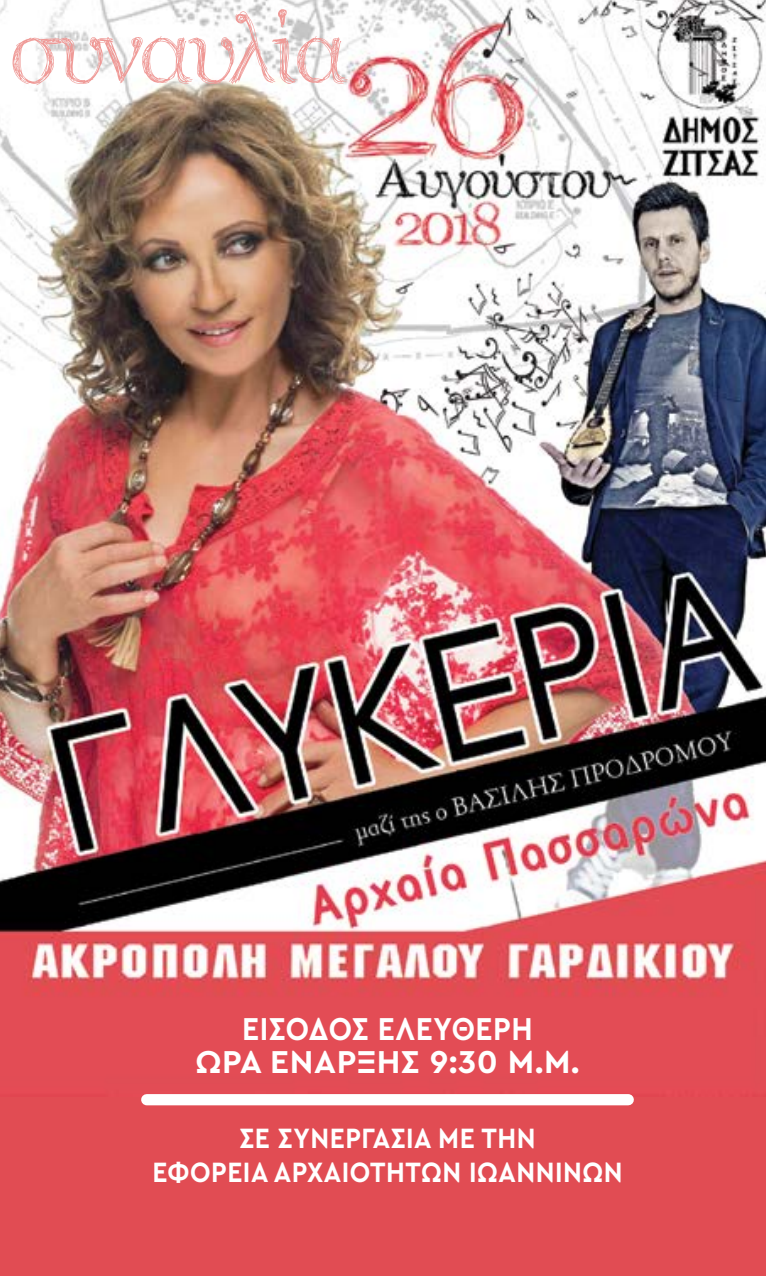
<style>
.page{position:relative;width:766px;height:1276px;background:#fff}
.page>*{position:absolute;margin:0;border:0;box-sizing:border-box;transform-origin:0 0}
.t1{font:94.5px "Aka Acid GR Roman Script";letter-spacing:.02em;color:#ef9996}
.t2{font:700 33.07px "Cera GR";color:#fff}
.t3{font:700 33.07px "Cera GR";color:#fff;scale:.9 1}
.t4{font:700 29.25px "Cera GR";letter-spacing:.02em;color:#fff;scale:.9 1}
</style>
<div class="page">
<div style="left:0;top:1081px;width:765px;height:195px;background:#e14c53"></div>
<img style="left:0;top:0;width:765px;height:1097px">
<div style="left:147px;top:1094px;width:481px;height:11px;background:#fff"></div>
<h1 class="t1" style="left:7px;top:0;width:334px">συναυλία</h1>
<p class="t3" style="left:242px;top:1010px;width:21px">είσοδος</p>
<p class="t3" style="left:377px;top:1010px;width:22px">ελεύθερη</p>
<p class="t2" style="left:195px;top:1043px;width:23px">ώρα</p>
<p class="t2" style="left:270px;top:1043px;width:22px">έναρξης</p>
<p class="t2" style="left:429px;top:1043px;width:151px">9:30 μ.μ.</p>
<p class="t4" style="left:239px;top:1121px;width:61px">Σε συνεργασια</p>
<p class="t4" style="left:438px;top:1121px;width:69px">με την</p>
<p class="t4" style="left:152px;top:1155px;width:37px">Εφορεια</p>
<p class="t4" style="left:273px;top:1155px;width:40px">Αρχαιοτητων</p>
<p class="t4" style="left:469px;top:1155px;width:30px">Ιωαννίνων</p>
</div>
